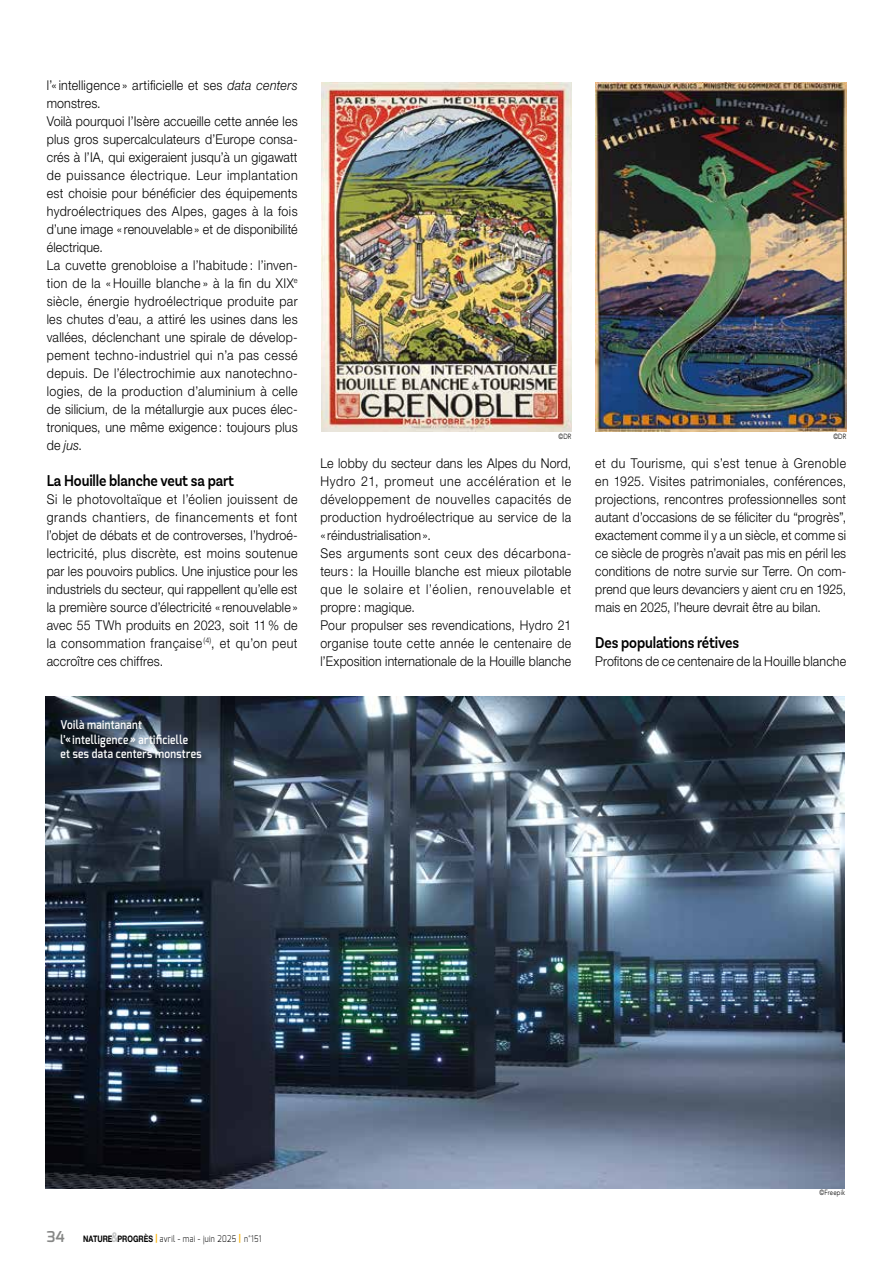
<style>
.page{position:relative;width:893px;height:1263px;background:#fff}
.page>*{position:absolute;margin:0;border:0;box-sizing:border-box;transform-origin:0 0}
.t1{font:600 16.5px "Basic Sans";letter-spacing:-.01em;color:#000;scale:.85 1}
.t2{font:300 13.5px/18px "Helvetica Neue LT Std";letter-spacing:.02em;color:#000;scale:.92 1}
.t3{font:300 13.5px/18px "Helvetica Neue LT Std";letter-spacing:.02em;color:#000;text-align:justify;scale:.91 1}
.t4{font:600 12px/14.2px "Exo";letter-spacing:.03em;color:#fff;scale:.85 1}
.t5{font:300 9px "Exo";letter-spacing:.05em;color:#000;scale:.8 1}
.t6{font:300 7.5px "Avenir";letter-spacing:.02em;color:#000;scale:.8 1}
.s1{font-style:italic}
.s2{font-weight:600;font-size:15px;color:#868786}
.s3{font-family:"Helvetica Neue LT Std";font-weight:700}
.s4{font-family:"Helvetica Neue LT Std";font-weight:700;font-size:13.5px;color:#c5c6c6}
.s5{font-weight:700;font-size:10.5px;color:#f9b000}
</style>
<div class="page">
<img style="left:321px;top:82px;width:251px;height:349px">
<img style="left:45px;top:696px;width:800px;height:492px">
<img style="left:595px;top:82px;width:251px;height:350px">
<div style="left:59px;top:718px;width:149px;height:47px;background:#000;opacity:.4"></div>
<p class="t2" style="left:47px;top:76px;width:274px">l’« intelligence » artificielle et ses <span class="s1">data centers </span>monstres.<br>Voilà pourquoi l’Isère accueille cette année les plus gros supercalculateurs d’Europe consa&shy;crés à l’IA, qui exigeraient jusqu’à un gigawatt de puissance électrique. Leur implantation est choisie pour bénéficier des équipements hydroélectriques des Alpes, gages à la fois d’une image « renouvelable» et de disponibilité électrique.<br>La cuvette grenobloise a l’habitude : l’inven&shy;tion de la « Houille blanche » à la fin du XIX<sup>e </sup>siècle, énergie hydroélectrique produite par les chutes d’eau, a attiré les usines dans les vallées, déclenchant une spirale de dévelop&shy;pement techno-industriel qui n’a pas cessé depuis. De l’électrochimie aux nanotechno&shy;logies, de la production d’aluminium à celle de silicium, de la métallurgie aux puces élec&shy;troniques, une même exigence: toujours plus de <span class="s1">jus</span>.</p>
<p class="t1" style="left:47px;top:470px;width:222px">La Houille blanche veut sa part</p>
<p class="t2" style="left:47px;top:490px;width:274px;text-align:justify">Si le photovoltaïque et l’éolien jouissent de grands chantiers, de financements et font l’objet de débats et de controverses, l’hydroé&shy;lectricité, plus discrète, est moins soutenue par les pouvoirs publics. Une injustice pour les industriels du secteur, qui rappellent qu’elle est la première source d’électricité « renouvelable» avec 55 TWh produits en 2023, soit 11% de la consommation française <sup>(4)</sup>, et qu’on peut accroître ces chiffres.</p>
<p class="t4" style="left:60px;top:718px;width:168px">Voilà maintanant<br>l’« intelligence » artificielle<br>et ses data centers monstres</p>
<p class="t6" style="left:559px;top:432px;width:17px">©DR</p>
<p class="t6" style="left:833px;top:432px;width:17px">©DR</p>
<p class="t2" style="left:320px;top:454px;width:274px">Le lobby du secteur dans les Alpes du Nord, Hydro 21, promeut une accélération et le développement de nouvelles capacités de production hydroélectrique au service de la « réindustrialisation».<br>Ses arguments sont ceux des décarbona&shy;teurs : la Houille blanche est mieux pilotable que le solaire et l’éolien, renouvelable et propre: magique.<br>Pour propulser ses revendications, Hydro 21 organise toute cette année le centenaire de l’Exposition internationale de la Houille blanche</p>
<p class="t3" style="left:595px;top:454px;width:277px">et du Tourisme, qui s’est tenue à Grenoble en 1925. Visites patrimoniales, conférences, projections, rencontres professionnelles sont autant d’occasions de se féliciter du “progrès”, exactement comme il y a un siècle, et comme si ce siècle de progrès n’avait pas mis en péril les conditions de notre survie sur Terre. On com&shy;prend que leurs devanciers y aient cru en 1925, mais en 2025, l’heure devrait être au bilan.</p>
<p class="t1" style="left:595px;top:632px;width:171px">Des populations rétives</p>
<p class="t2" style="left:595px;top:652px;width:274px">Profitons de ce centenaire de la Houille blanche</p>
<p class="t5" style="left:47px;top:1233px;width:270px"><span class="s2">34</span> <span class="s3">NATURE</span><span class="s4">&amp;</span><span class="s3">PROGRÈS</span> <span class="s5">|</span> avril - mai - juin 2025 <span class="s5">|</span> n°151</p>
<p class="t6" style="left:819px;top:1188px;width:34px">©Freepik</p>
</div>
